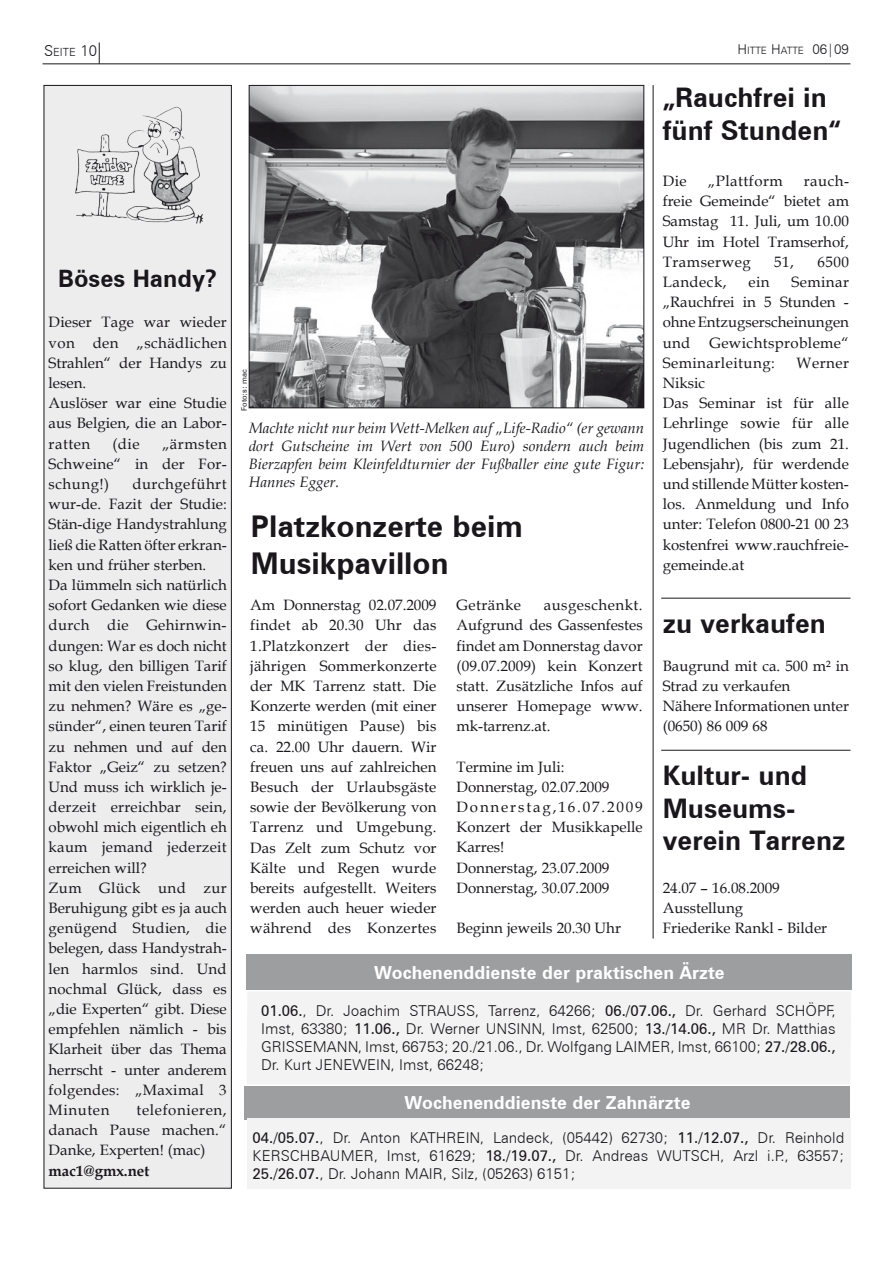
<style>
.page{position:relative;width:893px;height:1263px;background:#fff}
.page>*{position:absolute;margin:0;border:0;box-sizing:border-box;transform-origin:0 0}
.t1{font:700 30px/36.2px "Zurich BT";color:#1a171c}
.t2{font:700 27px/32.5px "Zurich BT";color:#1a171c}
.t3{font:700 24px "Zurich BT";color:#1a171c}
.t4{font:700 18px "Zurich BT";color:#fff}
.t5{font:15px/20.2px "Book Antiqua";color:#1a171c}
.t6{font:300 15px/18.1px "Zurich BT";color:#1a171c;text-align:justify}
.t7{font:italic 15px/18.1px "Book Antiqua";color:#1a171c;text-align:justify}
.t8{font:15px/20.2px "Book Antiqua";letter-spacing:.025em;color:#1a171c}
.t9{font:15px "Book Antiqua";letter-spacing:.03em;color:#1a171c}
.t10{font:700 15px "Book Antiqua";color:#1a171c}
.t11{font:15px "Book Antiqua";letter-spacing:.035em;color:#1a171c}
.t12{font:300 11.25px "Zurich BT";color:#1a171c}
.t13{font:300 10.2px "Zurich BT";color:#1a171c}
.t14{font:7.5px "Zurich BT";color:#1a171c}
.s1{font-size:15px}
.s2{font-size:13.5px}
.s3{font-weight:400}
</style>
<div class="page">
<div style="left:44px;top:85px;width:187px;height:1103px;background:#ededee"></div>
<div style="left:44px;top:85px;width:188px;height:1103px;border:1px solid #1a171c"></div>
<img style="left:75px;top:106px;width:127px;height:118px">
<div style="left:247px;top:955px;width:605px;height:35px;background:#9d9ea0"></div>
<div style="left:247px;top:992px;width:604px;height:92px;background:#f3f3f3"></div>
<div style="left:244px;top:1086px;width:606px;height:33px;background:#9d9ea0"></div>
<div style="left:247px;top:1118px;width:603px;height:70px;background:#f3f3f3"></div>
<hr style="left:43px;top:63px;width:807px;height:1px;background:#1a171c">
<svg style="left:99px;top:43px;width:1px;height:21px"></svg>
<img style="left:251px;top:87px;width:391px;height:319px">
<div style="left:249px;top:85px;width:395px;height:323px;border:1px solid #1a171c"></div>
<hr style="left:653px;top:85px;width:1px;height:853px;background:#1a171c">
<hr style="left:661px;top:598px;width:189px;height:1px;background:#1a171c">
<hr style="left:661px;top:750px;width:189px;height:1px;background:#1a171c">
<p class="t12" style="left:44px;top:46px;width:55px"><span class="s1">S</span>EITE <span class="s1">10</span></p>
<p class="t13" style="left:737px;top:44px;width:113px"><span class="s2">H</span>ITTE <span class="s2">H</span>ATTE <span class="s2">06|09</span></p>
<h3 class="t3" style="left:58px;top:264px;width:160px">Böses Handy?</h3>
<p class="t5" style="left:49px;top:312px;width:180px">Dieser Tage war wieder von den „schädlichen<br>Strahlen“ der Handys zu lesen.<br>Auslöser war eine Studie aus Belgien, die an Labor&shy;ratten</p>
<p class="t5" style="left:112px;top:433px;width:29px">(die</p>
<p class="t5" style="left:49px;top:433px;width:180px;text-align:justify;text-indent:113px">„ärmsten Schweine“ in der For&shy;schung!)</p>
<p class="t5" style="left:49px;top:473px;width:180px;text-indent:84px">durchgeführt wur-de. Fazit der Studie:<br>Stän-dige Handystrahlung ließ die Ratten öfter erkran&shy;ken und früher sterben.<br>Da lümmeln sich natürlich sofort Gedanken wie diese durch die Gehirnwin&shy;dungen: War es doch nicht so klug, den billigen Tarif mit den vielen Freistunden zu nehmen? Wäre es „ge&shy;sünder“, einen teuren Tarif zu nehmen und auf den<br>Faktor „Geiz“ zu setzen?<br>Und muss ich wirklich je&shy;derzeit erreichbar sein, obwohl mich eigentlich eh kaum jemand jederzeit erreichen will?<br>Zum Glück und zur<br>Beruhigung gibt es ja auch genügend Studien, die belegen, dass Handystrah&shy;len harmlos sind. Und nochmal Glück, dass es „die Experten“ gibt. Diese empfehlen nämlich - bis<br>Klarheit über das Thema herrscht - unter anderem folgendes: „Maximal 3<br>Minuten</p>
<p class="t5" style="left:49px;top:1099px;width:180px;text-align:justify;text-indent:88px">telefonieren, danach Pause machen.“ Danke, Experten! (mac)</p>
<p class="t10" style="left:49px;top:1160px;width:102px">mac1@gmx.net</p>
<h2 class="t2" style="left:663px;top:81px;width:180px">„Rauchfrei in fünf Stunden“</h2>
<p class="t14" style="left:239px;top:411px;width:43px;rotate:-90deg">Foto:s: mac</p>
<p class="t7" style="left:249px;top:418px;width:397px">Machte nicht nur beim Wett-Melken auf „Life-Radio“ (er gewann dort Gutscheine im Wert von 500 Euro) sondern auch beim Bierzapfen beim Kleinfeldturnier der Fußballer eine gute Figur:<br>Hannes Egger.</p>
<h1 class="t1" style="left:251px;top:508px;width:273px">Platzkonzerte beim<br>Musikpavillon</h1>
<p class="t5" style="left:250px;top:595px;width:188px;text-align:justify">Am Donnerstag 02.07.2009 findet ab 20.30 Uhr das 1.Platzkonzert der dies&shy;jährigen Sommerkonzerte der MK Tarrenz statt. Die Konzerte werden (mit einer 15 minütigen Pause) bis ca. 22.00 Uhr dauern. Wir freuen uns auf zahlreichen Besuch der Urlaubsgäste sowie der Bevölkerung von Tarrenz und Umgebung.<br>Das Zelt zum Schutz vor Kälte und Regen wurde bereits aufgestellt. Weiters werden auch heuer wieder während des Konzertes</p>
<p class="t11" style="left:456px;top:595px;width:66px">Getränke</p>
<p class="t5" style="left:456px;top:594px;width:188px;text-align:justify;text-indent:87px">ausgeschenkt.<br>Aufgrund des Gassenfestes findet am Donnerstag davor (09.07.2009) kein Konzert statt. Zusätzliche Infos auf unserer Homepage www. mk-tarrenz.at.</p>
<p class="t5" style="left:456px;top:756px;width:188px">Termine im Juli:<br>Donnerstag, 02.07.2009<br>Donnerstag,16.07.2009<br>Konzert der Musikkapelle<br>Karres!<br>Donnerstag, 23.07.2009<br>Donnerstag, 30.07.2009</p>
<p class="t5" style="left:456px;top:918px;width:166px">Beginn jeweils 20.30 Uhr</p>
<p class="t5" style="left:663px;top:170px;width:188px;text-align:justify;text-indent:141px">rauch&shy;freie Gemeinde“ bietet am Samstag 11. Juli, um 10.00<br>Uhr im Hotel Tramserhof, Tramserweg</p>
<p class="t5" style="left:663px;top:170px;width:26px">Die</p>
<p class="t9" style="left:708px;top:170px;width:76px">„Plattform</p>
<p class="t5" style="left:774px;top:251px;width:21px">51,</p>
<p class="t5" style="left:817px;top:251px;width:33px">6500</p>
<p class="t9" style="left:663px;top:271px;width:65px">Landeck,</p>
<p class="t5" style="left:748px;top:271px;width:23px">ein</p>
<p class="t5" style="left:663px;top:271px;width:188px;text-align:justify;text-indent:129px">Seminar „Rauchfrei in 5 Stunden - ohne Entzugserscheinungen und</p>
<p class="t8" style="left:663px;top:332px;width:188px;text-indent:47px">Gewichtsprobleme“<br>Seminarleitung:</p>
<p class="t5" style="left:797px;top:352px;width:54px">Werner</p>
<p class="t5" style="left:663px;top:372px;width:188px">Niksic<br>Das Seminar ist für alle<br>Lehrlinge sowie für alle<br>Jugendlichen (bis zum 21.<br>Lebensjahr), für werdende und stillende Mütter kosten&shy;los. Anmeldung und Info unter: Telefon 0800-21 00 23 kostenfrei www.rauchfreie&shy;gemeinde.at</p>
<h2 class="t2" style="left:663px;top:607px;width:165px">zu verkaufen</h2>
<p class="t5" style="left:663px;top:655px;width:188px">Baugrund mit ca. 500 m² in<br>Strad zu verkaufen<br>Nähere Informationen unter (0650) 86 009 68</p>
<h2 class="t2" style="left:663px;top:759px;width:184px">Kultur- und<br>Museums&shy;verein Tarrenz</h2>
<p class="t5" style="left:663px;top:877px;width:166px">24.07 – 16.08.2009<br>Ausstellung<br>Friederike Rankl - Bilder</p>
<p class="t4" style="left:374px;top:962px;width:352px">Wochenenddienste der praktischen Ärzte</p>
<p class="t6" style="left:261px;top:1001px;width:576px"><span class="s3">01.06.</span>, Dr. Joachim STRAUSS, Tarrenz, 64266; <span class="s3">06./07.06.,</span> Dr. Gerhard SCHÖPF, Imst, 63380; <span class="s3">11.06.,</span> Dr. Werner UNSINN, Imst, 62500; <span class="s3">13./14.06.,</span> MR Dr. Matthias GRISSEMANN, Imst, 66753; 20./21.06., Dr. Wolfgang LAIMER, Imst, 66100; <span class="s3">27./28.06., </span>Dr. Kurt JENEWEIN, Imst, 66248;</p>
<p class="t4" style="left:404px;top:1092px;width:288px">Wochenenddienste der Zahnärzte</p>
<p class="t6" style="left:253px;top:1128px;width:593px"><span class="s3">04./05.07.</span>, Dr. Anton KATHREIN, Landeck, (05442) 62730; <span class="s3">11./12.07.,</span> Dr. Reinhold KERSCHBAUMER, Imst, 61629; <span class="s3">18./19.07.,</span> Dr. Andreas WUTSCH, Arzl i.P., 63557; <span class="s3">25./26.07.</span>, Dr. Johann MAIR, Silz, (05263) 6151;</p>
</div>
